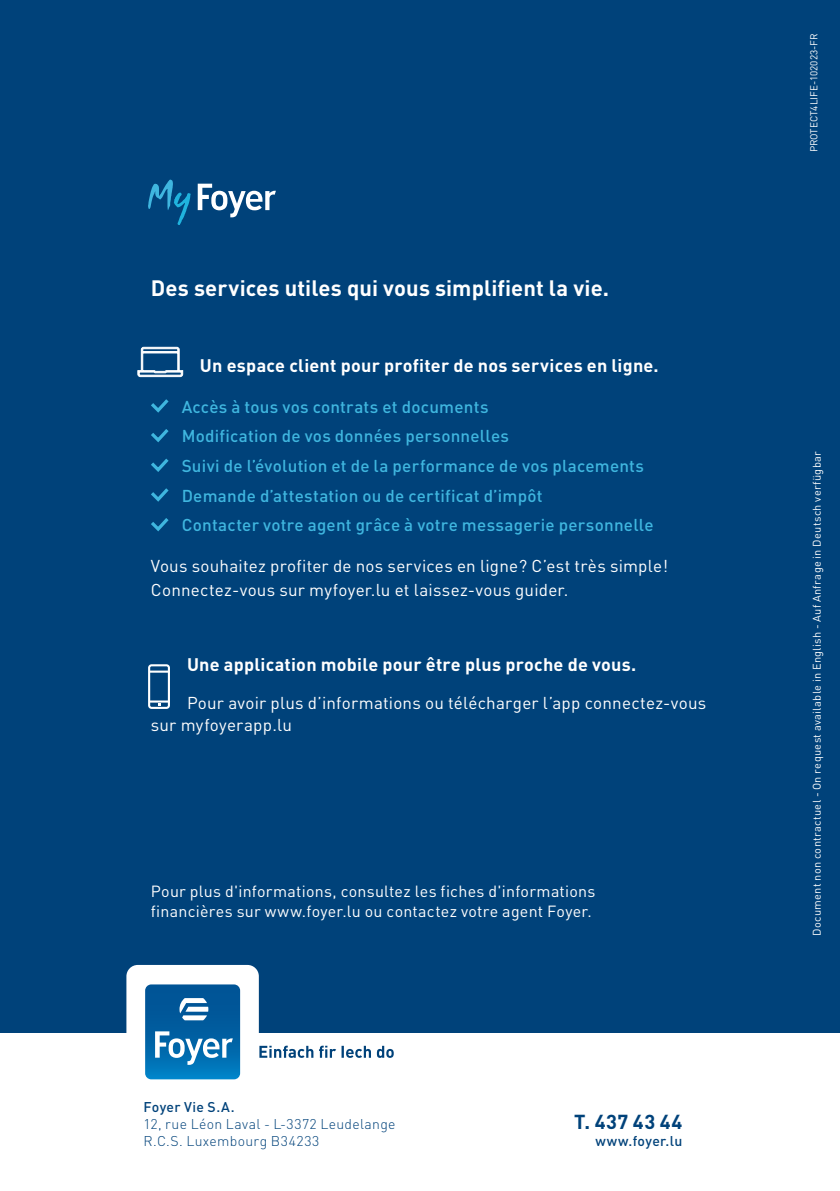
<style>
.page{position:relative;width:840px;height:1191px;background:#fff}
.page>*{position:absolute;margin:0;border:0;box-sizing:border-box;transform-origin:0 0}
.t1{font:700 22px "DIN Pro";letter-spacing:.005em;color:#fff}
.t2{font:700 20px "DIN Pro";letter-spacing:.03em;color:#00427a}
.t3{font:700 18px "DIN Pro";letter-spacing:.015em;color:#fff}
.t4{font:500 17px/29.6px "DIN Pro";letter-spacing:.015em;color:#3fb6df}
.t5{font:17px/24px "DIN Pro";letter-spacing:.015em;color:#fff}
.t6{font:16px/20px "DIN Pro";letter-spacing:.015em;color:#fff}
.t7{font:300 14px/16.8px "DIN Pro";letter-spacing:.025em;color:#00427a}
.t8{font:500 14px "DIN Pro";letter-spacing:.02em;color:#00427a}
.t9{font:11px "DIN Pro";letter-spacing:.03em;color:#fff}
.t10{font:10px "DIN Pro";color:#fff}
</style>
<div class="page">
<div style="left:0;top:0;width:839px;height:1032px;background:#00427a"></div>
<svg style="left:151px;top:399px;width:18px;height:14px"></svg>
<svg style="left:151px;top:429px;width:18px;height:14px"></svg>
<svg style="left:151px;top:458px;width:18px;height:14px"></svg>
<svg style="left:151px;top:488px;width:18px;height:14px"></svg>
<svg style="left:151px;top:518px;width:18px;height:14px"></svg>
<div style="left:126px;top:965px;width:133px;height:134px;background:#fff;border-radius:11px"></div>
<svg style="left:145px;top:984px;width:95px;height:95px"></svg>
<svg style="left:259px;top:1045px;width:134px;height:12px"></svg>
<svg style="left:198px;top:184px;width:78px;height:33px"></svg>
<svg style="left:148px;top:180px;width:42px;height:45px"></svg>
<svg style="left:137px;top:347px;width:46px;height:30px"></svg>
<svg style="left:148px;top:664px;width:22px;height:45px"></svg>
<p class="t1" style="left:151px;top:269px;width:459px">Des services utiles qui vous simplifient la vie.</p>
<p class="t3" style="left:200px;top:350px;width:460px">Un espace client pour profiter de nos services en ligne.</p>
<p class="t4" style="left:181px;top:390px;width:473px">Accès à tous vos contrats et documents<br>Modification de vos données personnelles<br>Suivi de l’évolution et de la performance de vos placements Demande d’attestation ou de certificat d’impôt<br>Contacter votre agent grâce à votre messagerie personnelle</p>
<p class="t5" style="left:151px;top:552px;width:518px">Vous souhaitez profiter de nos services en ligne? C’est très simple!<br>Connectez-vous sur myfoyer.lu et laissez-vous guider.</p>
<p class="t3" style="left:187px;top:650px;width:450px">Une application mobile pour être plus proche de vous.</p>
<p class="t5" style="left:151px;top:690px;width:556px;line-height:22px;text-indent:36px">Pour avoir plus d’informations ou télécharger l’app connectez-vous sur myfoyerapp.lu</p>
<p class="t6" style="left:151px;top:880px;width:446px">Pour plus d'informations, consultez les fiches d'informations financières sur www.foyer.lu ou contactez votre agent Foyer.</p>
<p class="t8" style="left:143px;top:1095px;width:92px">Foyer Vie S.A.</p>
<p class="t7" style="left:143px;top:1114px;width:253px">12, rue Léon Laval - L-3372 Leudelange<br>R.C.S. Luxembourg B34233</p>
<p class="t2" style="left:574px;top:1104px;width:110px">T. 437 43 44</p>
<p class="t8" style="left:595px;top:1129px;width:88px">www.foyer.lu</p>
<p class="t10" style="left:805px;top:152px;width:120px;rotate:-90deg">PROTECT4LIFE-102023-FR</p>
<p class="t9" style="left:807px;top:935px;width:486px;rotate:-90deg">Document non contractuel - On request available in English - Auf Anfrage in Deutsch verfügbar</p>
</div>
